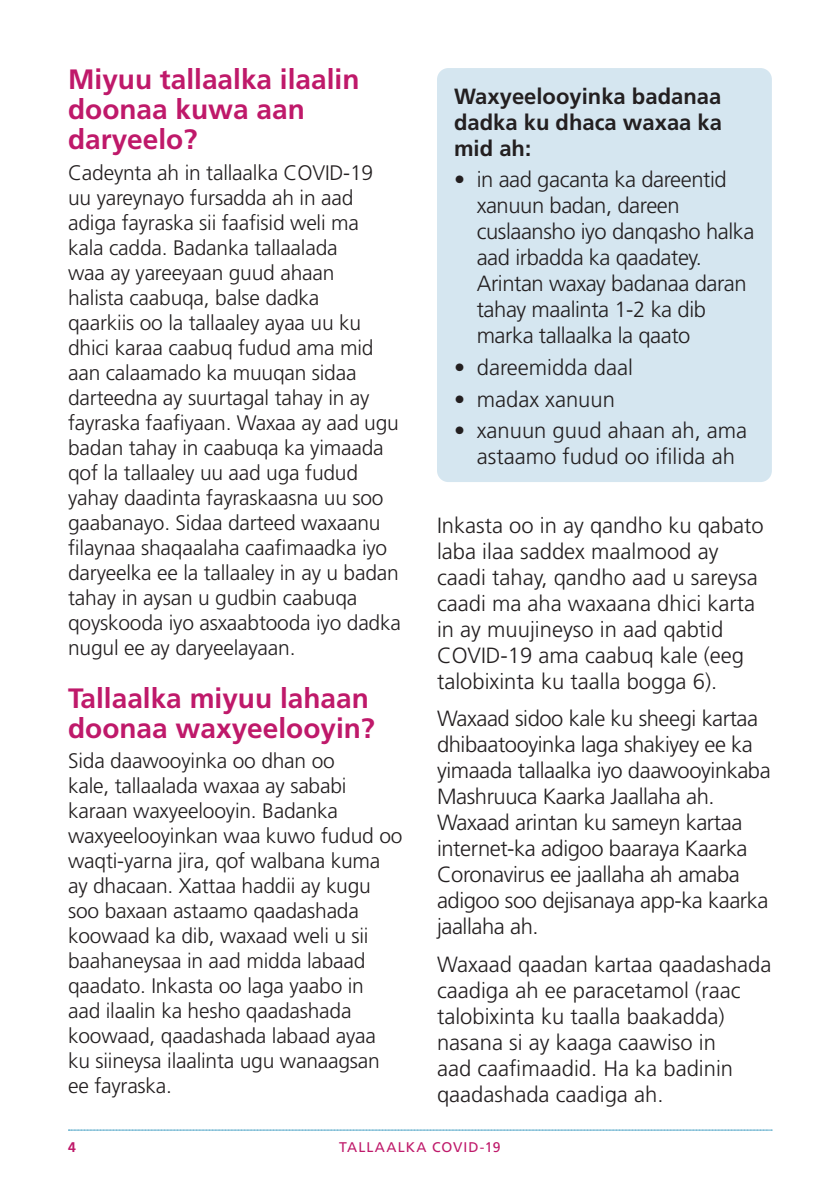
<style>
.page{position:relative;width:840px;height:1191px;background:#fff}
.page>*{position:absolute;margin:0;border:0;box-sizing:border-box;transform-origin:0 0}
.Subtitle{font:700 28px/30px "Frutiger LT Std";color:#bf196a}
.Body{font:300 22px/26px "Frutiger LT Std";color:#231f20}
.Body-2{font:300 22px/26px "Frutiger LT Std";letter-spacing:-.02em;color:#231f20}
.Body-3{font:700 22px/26px "Frutiger LT Std";color:#231f20;text-align:justify}
.Body-4{font:300 21px/25px "Frutiger LT Std";letter-spacing:-.01em;color:#231f20}
.t1{font:14px "Frutiger LT Std";letter-spacing:.075em;color:#bf196a}
.t2{font:700 14px "Frutiger LT Std";color:#bf196a}
</style>
<div class="page">
<hr style="left:68px;top:1129px;width:703px;height:1px;background:#5eaccb">
<svg style="left:69px;top:1129px;width:703px;height:1px"></svg>
<div style="left:437px;top:68px;width:334px;height:414px;background:#d5e6f0;border-radius:11px"></div>
<p class="Subtitle" style="left:68px;top:64px;width:293px">Miyuu tallaalka ilaalin doonaa kuwa aan daryeelo?</p>
<p class="Body-4" style="left:68px;top:160px;width:334px">Cadeynta ah in tallaalka COVID-19 uu yareynayo fursadda ah in aad adiga fayraska sii faafisid weli ma<br>kala cadda. Badanka tallaalada<br>waa ay yareeyaan guud ahaan<br>halista caabuqa, balse dadka<br>qaarkiis oo la tallaaley ayaa uu ku dhici karaa caabuq fudud ama mid aan calaamado ka muuqan sidaa darteedna ay suurtagal tahay in ay fayraska faafiyaan. Waxaa ay aad ugu badan tahay in caabuqa ka yimaada qof la tallaaley uu aad uga fudud yahay daadinta fayraskaasna uu soo gaabanayo. Sidaa darteed waxaanu filaynaa shaqaalaha caafimaadka iyo daryeelka ee la tallaaley in ay u badan tahay in aysan u gudbin caabuqa qoyskooda iyo asxaabtooda iyo dadka nugul ee ay daryeelayaan.</p>
<p class="Subtitle" style="left:68px;top:683px;width:308px">Tallaalka miyuu lahaan doonaa waxyeelooyin?</p>
<p class="Body-4" style="left:68px;top:749px;width:336px">Sida daawooyinka oo dhan oo<br>kale, tallaalada waxaa ay sababi karaan waxyeelooyin. Badanka waxyeelooyinkan waa kuwo fudud oo waqti-yarna jira, qof walbana kuma ay dhacaan. Xattaa haddii ay kugu soo baxaan astaamo qaadashada koowaad ka dib, waxaad weli u sii baahaneysaa in aad midda labaad qaadato. Inkasta oo laga yaabo in<br>aad ilaalin ka hesho qaadashada koowaad, qaadashada labaad ayaa ku siineysa ilaalinta ugu wanaagsan ee fayraska.</p>
<p class="Body-3" style="left:454px;top:83px;width:269px">Waxyeelooyinka badanaa dadka ku dhaca waxaa ka mid ah:</p>
<p class="Body-2" style="left:476px;top:167px;width:279px;text-indent:-23px">• in aad gacanta ka dareentid xanuun badan, dareen cuslaansho iyo danqasho halka aad irbadda ka qaadatey.<br>Arintan waxay badanaa daran tahay maalinta 1-2 ka dib marka tallaalka la qaato</p>
<p class="Body" style="left:454px;top:355px;width:180px">• dareemidda daal</p>
<p class="Body" style="left:454px;top:386px;width:162px">• madax xanuun</p>
<p class="Body" style="left:454px;top:418px;width:294px;text-align:center">• xanuun guud ahaan ah, ama astaamo fudud oo ifilida ah</p>
<p class="Body" style="left:437px;top:512px;width:328px">Inkasta oo in ay qandho ku qabato laba ilaa saddex maalmood ay caadi tahay, qandho aad u sareysa caadi ma aha waxaana dhici karta in ay muujineyso in aad qabtid<br>COVID-19 ama caabuq kale (eeg talobixinta ku taalla bogga 6).</p>
<p class="Body-2" style="left:437px;top:706px;width:335px">Waxaad sidoo kale ku sheegi kartaa dhibaatooyinka laga shakiyey ee ka yimaada tallaalka iyo daawooyinkaba<br>Mashruuca Kaarka Jaallaha ah.<br>Waxaad arintan ku sameyn kartaa internet-ka adigoo baaraya Kaarka<br>Coronavirus ee jaallaha ah amaba adigoo soo dejisanaya app-ka kaarka jaallaha ah.</p>
<p class="Body" style="left:437px;top:951px;width:336px">Waxaad qaadan kartaa qaadashada caadiga ah ee paracetamol (raac talobixinta ku taalla baakadda) nasana si ay kaaga caawiso in<br>aad caafimaadid. Ha ka badinin qaadashada caadiga ah.</p>
<p class="t2" style="left:68px;top:1139px;width:9px">4</p>
<p class="t1" style="left:339px;top:1139px;width:163px">TALLAALKA COVID-19</p>
</div>
